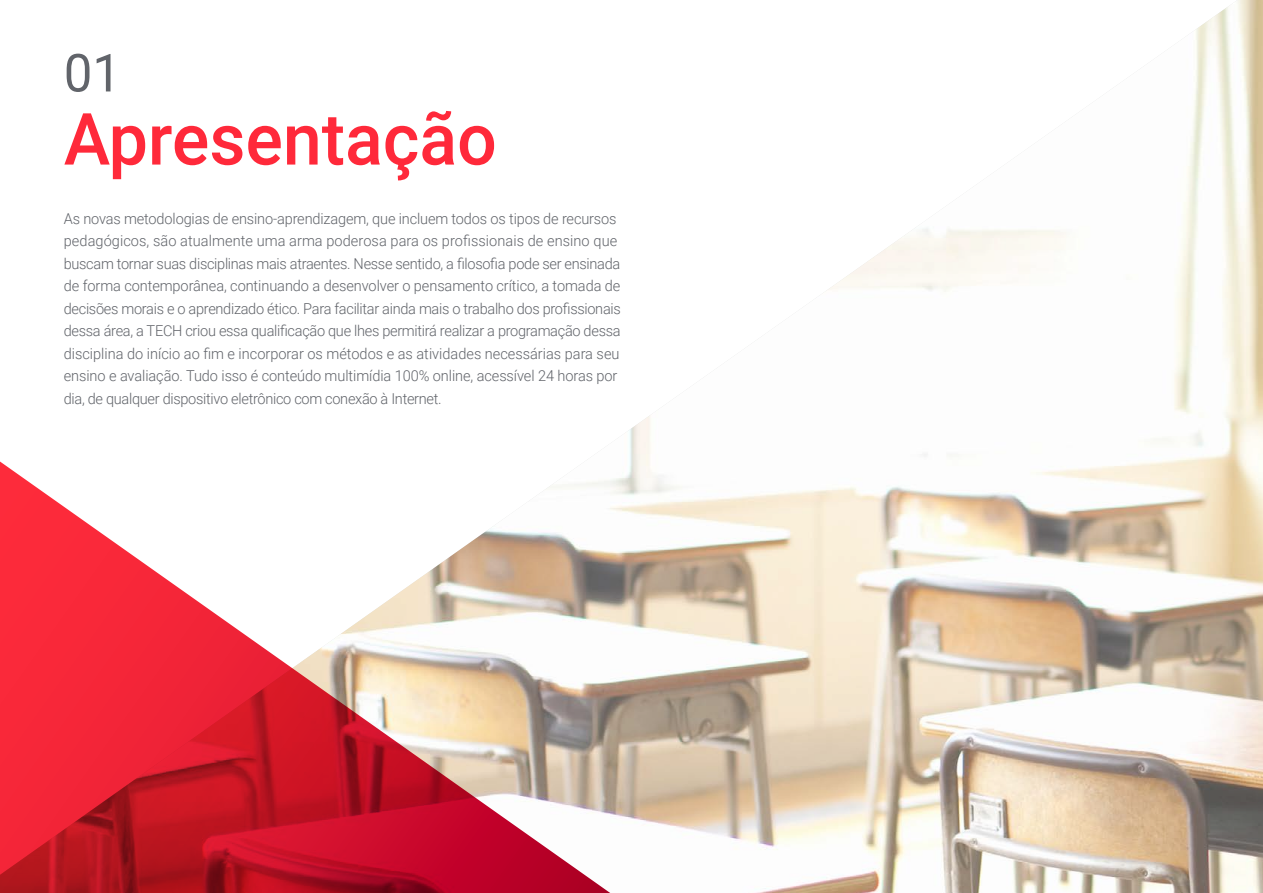
<style>
.page{position:relative;width:1263px;height:893px;background:#fff}
.page>*{position:absolute;margin:0;border:0;box-sizing:border-box;transform-origin:0 0}
.t1{font:500 72px "Roboto";color:#ff293a}
.t2{font:52.5px "Roboto";color:#61646a}
.t3{font:300 15px/22.5px "Roboto";letter-spacing:-.01em;color:#61646a}
</style>
<div class="page">
<img style="left:628px;top:0;width:635px;height:893px">
<svg style="left:0;top:446px;width:640px;height:447px"></svg>
<h2 class="t2" style="left:64px;top:36px;width:59px">01</h2>
<h1 class="t1" style="left:64px;top:89px;width:435px">Apresentação</h1>
<p class="t3" style="left:64px;top:207px;width:559px">As novas metodologias de ensino-aprendizagem, que incluem todos os tipos de recursos pedagógicos, são atualmente uma arma poderosa para os profissionais de ensino que buscam tornar suas disciplinas mais atraentes. Nesse sentido, a filosofia pode ser ensinada de forma contemporânea, continuando a desenvolver o pensamento crítico, a tomada de decisões morais e o aprendizado ético. Para facilitar ainda mais o trabalho dos profissionais dessa área, a TECH criou essa qualificação que lhes permitirá realizar a programação dessa disciplina do início ao fim e incorporar os métodos e as atividades necessárias para seu ensino e avaliação. Tudo isso é conteúdo multimídia 100% online, acessível 24 horas por dia, de qualquer dispositivo eletrônico com conexão à Internet.</p>
</div>
